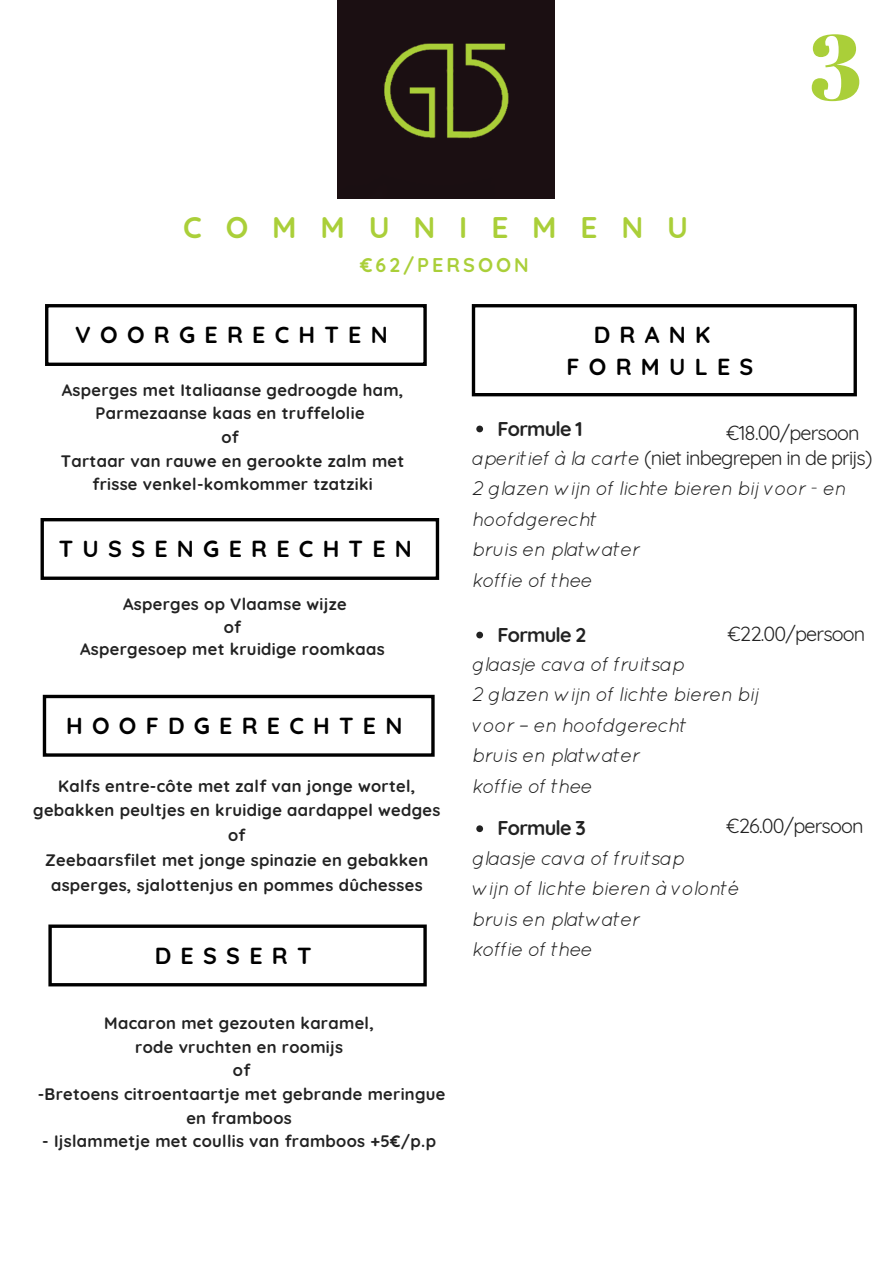
<style>
.page{position:relative;width:893px;height:1263px;background:#fff}
.page>*{position:absolute;margin:0;border:0;box-sizing:border-box;transform-origin:0 0}
.t1{font:92.7px "Abril Fatface";color:#aacf39}
.t2{font:700 29.85px "Quicksand";letter-spacing:.8em;color:#aacf39}
.t3{font:700 23.25px/31.5px "Quicksand";letter-spacing:.4em;color:#000}
.t4{font:italic 19.8px/30.5px "Quicksand";letter-spacing:-.04em;color:#222}
.t5{font:19.8px "Quicksand";letter-spacing:-.04em;color:#222}
.t6{font:700 19.8px "Quicksand";letter-spacing:-.04em;color:#222}
.t7{font:700 19.8px "Quicksand";letter-spacing:.15em;color:#aacf39}
.t8{font:700 16.5px/23.7px "Quicksand";letter-spacing:.02em;color:#222;text-align:center}
.s1{font-weight:700;font-style:normal}
.s2{font-style:normal}
</style>
<div class="page">
<img style="left:338px;top:0;width:216px;height:198px">
<div style="left:45px;top:304px;width:382px;height:62px;border:3px solid #000"></div>
<div style="left:43px;top:695px;width:392px;height:62px;border:3px solid #000"></div>
<div style="left:48px;top:924px;width:379px;height:62px;border:3px solid #000"></div>
<div style="left:472px;top:304px;width:385px;height:92px;border:3px solid #000"></div>
<svg style="left:476px;top:426px;width:7px;height:6px"></svg>
<svg style="left:476px;top:632px;width:7px;height:6px"></svg>
<svg style="left:476px;top:825px;width:7px;height:7px"></svg>
<div style="left:41px;top:518px;width:398px;height:62px;border:3px solid #000"></div>
<h2 class="t2" style="left:183px;top:208px;width:506px">COMMUNIEMENU</h2>
<p class="t7" style="left:360px;top:252px;width:170px">€62/PERSOON</p>
<h1 class="t1" style="left:809px;top:2px;width:55px">3</h1>
<h3 class="t3" style="left:75px;top:319px;width:314px">VOORGERECHTEN</h3>
<p class="t8" style="left:61px;top:378px;width:345px">Asperges met Italiaanse gedroogde ham,<br>Parmezaanse kaas en truffelolie<br>of<br>Tartaar van rauwe en gerookte zalm met frisse venkel-komkommer tzatziki</p>
<h3 class="t3" style="left:59px;top:533px;width:355px">TUSSENGERECHTEN</h3>
<p class="t8" style="left:80px;top:593px;width:306px;line-height:22.5px">Asperges op Vlaamse wijze<br>of<br>Aspergesoep met kruidige roomkaas</p>
<h3 class="t3" style="left:66px;top:710px;width:338px">HOOFDGERECHTEN</h3>
<p class="t8" style="left:33px;top:773px;width:409px;line-height:24.8px">Kalfs entre-côte met zalf van jonge wortel, gebakken peultjes en kruidige aardappel wedges of<br>Zeebaarsfilet met jonge spinazie en gebakken asperges, sjalottenjus en pommes dûchesses</p>
<h3 class="t3" style="left:155px;top:939px;width:158px">DESSERT</h3>
<p class="t8" style="left:38px;top:1011px;width:409px">Macaron met gezouten karamel,<br>rode vruchten en roomijs<br>of<br>-Bretoens citroentaartje met gebrande meringue en framboos</p>
<p class="t8" style="left:42px;top:1129px;width:395px">- Ijslammetje met coullis van framboos +5€/p.p</p>
<h3 class="t3" style="left:566px;top:319px;width:188px;text-indent:27px">DRANK<br>FORMULES</h3>
<p class="t4" style="left:472px;top:413px;width:402px;text-indent:26px"><span class="s1">Formule 1<br></span>aperitief à la carte <span class="s2">(niet inbegrepen in de prijs)<br></span>2 glazen wijn of lichte bieren bij voor - en hoofdgerecht<br>bruis en platwater<br>koffie of thee</p>
<p class="t5" style="left:726px;top:420px;width:135px">€18.00/persoon</p>
<p class="t5" style="left:727px;top:621px;width:139px">€22.00/persoon</p>
<p class="t6" style="left:498px;top:622px;width:90px">Formule 2</p>
<p class="t4" style="left:472px;top:649px;width:289px">glaasje cava of fruitsap<br>2 glazen wijn of lichte bieren bij voor – en hoofdgerecht<br>bruis en platwater<br>koffie of thee</p>
<p class="t6" style="left:498px;top:816px;width:90px">Formule 3</p>
<p class="t4" style="left:472px;top:842px;width:269px">glaasje cava of fruitsap<br>wijn of lichte bieren à volonté bruis en platwater<br>koffie of thee</p>
<p class="t5" style="left:726px;top:813px;width:139px">€26.00/persoon</p>
</div>
